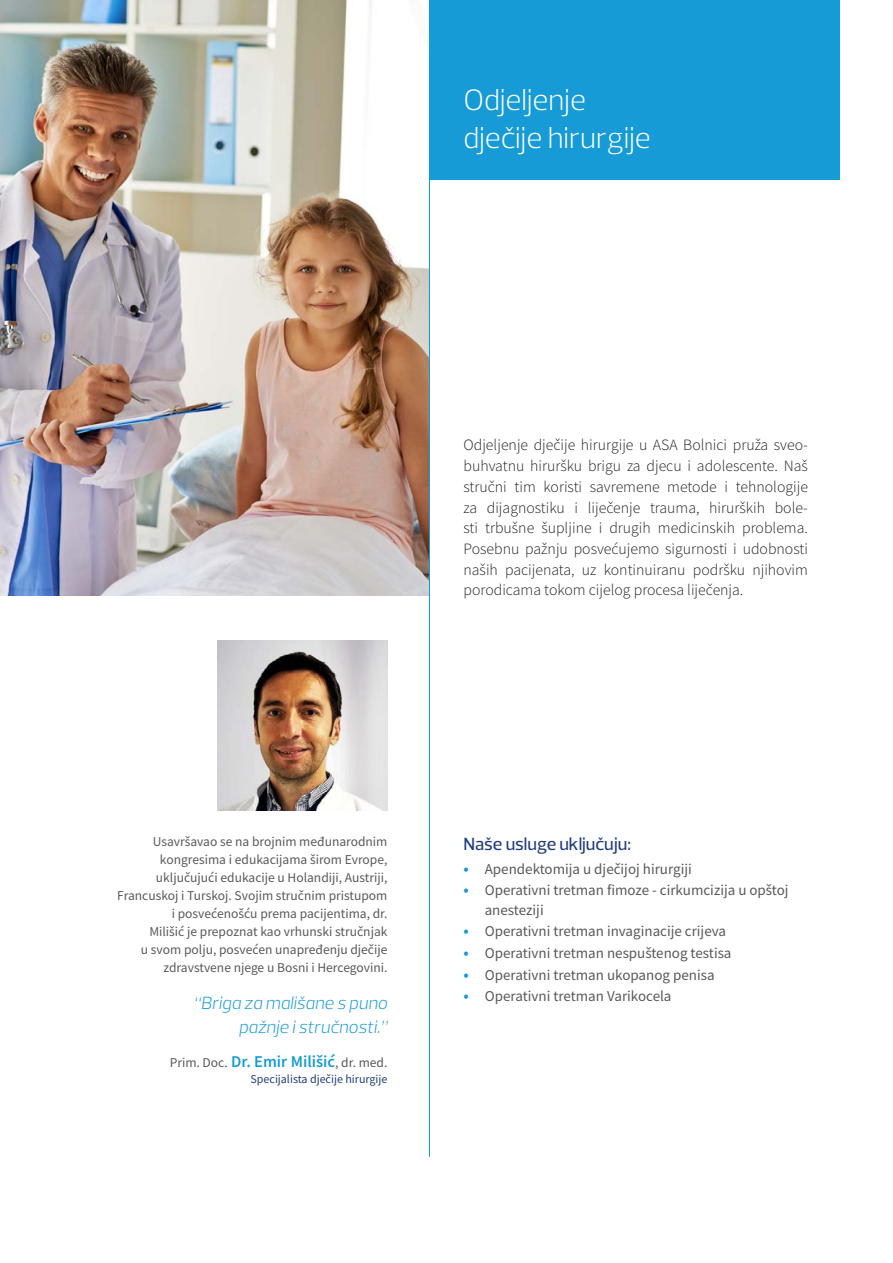
<style>
.page{position:relative;width:893px;height:1263px;background:#fff}
.page>*{position:absolute;margin:0;border:0;box-sizing:border-box;transform-origin:0 0}
.t1{font:300 30px/37.5px "Prelo";color:#fff}
.t2{font:italic 300 18px/24px "Prelo";color:#179bd7;text-align:right}
.t3{font:500 18px "Prelo";color:#213f7e}
.t4{font:300 15.75px/20.7px "Source Sans Pro";color:#231f20;text-align:justify}
.t5{font:15px/19.5px "Source Sans Pro";color:#58595b}
.t6{font:13.5px/18px "Source Sans Pro";color:#58595b;text-align:right}
.t7{font:12px "Source Sans Pro";color:#213f7e}
.s1{font-weight:600;font-size:16.5px;color:#179bd7}
</style>
<div class="page">
<div style="left:368px;top:0;width:472px;height:180px;background:#179bd7"></div>
<img style="left:217px;top:641px;width:170px;height:170px">
<img style="left:0;top:0;width:429px;height:595px">
<hr style="left:429px;top:0;width:1px;height:1157px;background:#179bd7">
<h1 class="t1" style="left:463px;top:81px;width:189px">Odjeljenje dječije hirurgije</h1>
<p class="t4" style="left:463px;top:435px;width:346px">Odjeljenje dječije hirurgije u ASA Bolnici pruža sveo&shy;buhvatnu hiruršku brigu za djecu i adolescente. Naš stručni tim koristi savremene metode i tehnologije za dijagnostiku i liječenje trauma, hirurških bole&shy;sti trbušne šupljine i drugih medicinskih problema.<br>Posebnu pažnju posvećujemo sigurnosti i udobnosti naših pacijenata, uz kontinuiranu podršku njihovim porodicama tokom cijelog procesa liječenja.</p>
<p class="t6" style="left:117px;top:833px;width:272px">Usavršavao se na brojnim međunarodnim kongresima i edukacijama širom Evrope, uključujući edukacije u Holandiji, Austriji, Francuskoj i Turskoj. Svojim stručnim pristupom i posvećenošću prema pacijentima, dr.<br>Milišić je prepoznat kao vrhunski stručnjak<br>u svom polju, posvećen unapređenju dječije zdravstvene njege u Bosni i Hercegovini.</p>
<p class="t2" style="left:194px;top:991px;width:195px">“Briga za mališane s puno pažnje i stručnosti.”</p>
<p class="t6" style="left:170px;top:1053px;width:219px">Prim. Doc. <span class="s1">Dr. Emir Milišić</span>, dr. med.</p>
<p class="t7" style="left:251px;top:1072px;width:138px">Specijalista dječije hirurgije</p>
<p class="t3" style="left:463px;top:832px;width:169px">Naše usluge uključuju:</p>
<p class="t5" style="left:463px;top:859px;width:230px"><span class="s1">•</span> Apendektomija u dječijoj hirurgiji</p>
<p class="t5" style="left:485px;top:880px;width:305px;text-indent:-21px"><span class="s1">•</span> Operativni tretman fimoze - cirkumcizija u opštoj anesteziji</p>
<p class="t5" style="left:463px;top:921px;width:264px"><span class="s1">•</span> Operativni tretman invaginacije crijeva</p>
<p class="t5" style="left:463px;top:943px;width:270px"><span class="s1">•</span> Operativni tretman nespuštenog testisa</p>
<p class="t5" style="left:463px;top:965px;width:253px"><span class="s1">•</span> Operativni tretman ukopanog penisa</p>
<p class="t5" style="left:463px;top:986px;width:210px"><span class="s1">•</span> Operativni tretman Varikocela</p>
</div>
